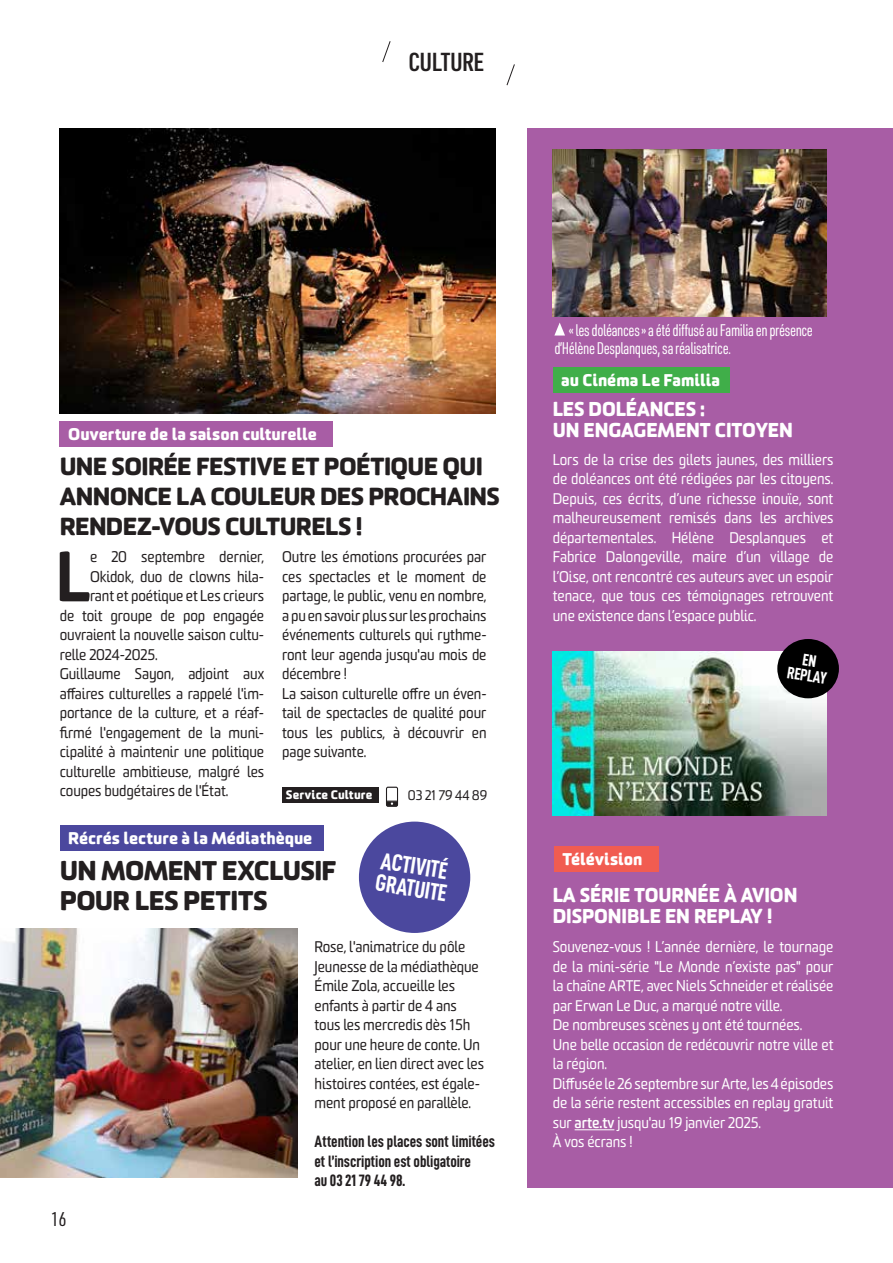
<style>
.page{position:relative;width:893px;height:1263px;background:#fff}
.page>*{position:absolute;margin:0;border:0;box-sizing:border-box;transform-origin:0 0}
.t1{font:900 68.4px "Sommet Rounded";color:#231f20;scale:.96 1}
.t2{font:800 26.25px/30px "Sommet Rounded";letter-spacing:-.025em;color:#231f20}
.t3{font:600 25.5px "URWDIN Cond";letter-spacing:-.025em;color:#231f20}
.t4{font:800 24px/30px "Sommet Rounded";letter-spacing:-.025em;color:#231f20}
.t5{font:24px/22.5px "D DIN Condensed Bold";color:#fff;scale:.96 1}
.t6{font:800 19.5px/21px "Sommet Rounded";letter-spacing:-.005em;color:#fff;scale:.96 1}
.t7{font:19.5px "URWDIN Cond";color:#231f20}
.t8{font:16.8px/15.8px "D DIN Condensed Bold";color:#fff;text-align:center;scale:.96 1}
.t9{font:800 16.5px "Sommet Rounded";color:#fff}
.t10{font:16.5px/18px "URWDIN Cond";letter-spacing:-.025em;color:#fff;scale:.96 1}
.t11{font:16.5px/19.5px "D DIN Condensed Bold";letter-spacing:-.005em;color:#231f20;scale:.96 1}
.t12{font:15px/19.5px "Sommet Rounded";letter-spacing:-.005em;color:#231f20;scale:.96 1}
.t13{font:15px/19.5px "Sommet Rounded";letter-spacing:-.005em;color:#fff;text-align:justify;scale:.96 1}
.t14{font:13.5px "Sommet Rounded";letter-spacing:-.005em;color:#231f20;scale:.96 1}
.t15{font:800 12px "Sommet Rounded";letter-spacing:.015em;color:#fff}
.s1{font-weight:700}
</style>
<div class="page">
<div style="left:527px;top:128px;width:366px;height:1059px;background:#a85da5"></div>
<img style="left:553px;top:149px;width:273px;height:168px">
<img style="left:60px;top:128px;width:435px;height:286px">
<img style="left:0;top:928px;width:298px;height:250px">
<img style="left:553px;top:652px;width:273px;height:163px">
<hr style="left:575px;top:1129px;width:39px;height:1px;background:#fff">
<svg style="left:382px;top:41px;width:9px;height:21px"></svg>
<svg style="left:506px;top:64px;width:9px;height:22px"></svg>
<div style="left:60px;top:421px;width:273px;height:26px;background:#a85da5"></div>
<div style="left:553px;top:367px;width:177px;height:26px;background:#40ae49"></div>
<div style="left:60px;top:825px;width:263px;height:25px;background:#4b489e"></div>
<div style="left:554px;top:846px;width:105px;height:26px;background:#f15c51"></div>
<svg style="left:554px;top:323px;width:11px;height:12px"></svg>
<div style="left:359px;top:821px;width:111px;height:112px;background:#4b489e;border-radius:50%"></div>
<svg style="left:386px;top:787px;width:12px;height:20px"></svg>
<svg style="left:387px;top:802px;width:10px;height:4px"></svg>
<div style="left:282px;top:787px;width:96px;height:15px;background:#231f20"></div>
<div style="left:777px;top:639px;width:62px;height:59px;background:#000;border-radius:50%"></div>
<h3 class="t3" style="left:409px;top:45px;width:77px">CULTURE</h3>
<p class="t9" style="left:68px;top:423px;width:250px">Ouverture de la saison culturelle</p>
<h3 class="t4" style="left:60px;top:451px;width:442px">UNE SOIRÉE FESTIVE ET POÉTIQUE QUI<br>ANNONCE LA COULEUR DES PROCHAINS<br>RENDEZ-VOUS CULTURELS !</h3>
<h1 class="t1" style="left:56px;top:532px;width:38px">L</h1>
<p class="t12" style="left:90px;top:547px;width:183px">e 20 septembre dernier,</p>
<p class="t12" style="left:90px;top:567px;width:183px">Okidok, duo de clowns hila-</p>
<p class="t12" style="left:90px;top:586px;width:183px">rant et poétique et Les crieurs</p>
<p class="t12" style="left:60px;top:606px;width:214px">de toit groupe de pop engagée</p>
<p class="t12" style="left:60px;top:625px;width:214px">ouvraient la nouvelle saison cultu-</p>
<p class="t12" style="left:60px;top:645px;width:104px">relle 2024-2025.</p>
<p class="t12" style="left:60px;top:664px;width:214px">Guillaume Sayon, adjoint aux</p>
<p class="t12" style="left:60px;top:684px;width:214px">affaires culturelles a rappelé l'im-</p>
<p class="t12" style="left:60px;top:703px;width:214px">portance de la culture, et a réaf-</p>
<p class="t12" style="left:60px;top:723px;width:214px">firmé l'engagement de la muni-</p>
<p class="t12" style="left:60px;top:742px;width:214px">cipalité à maintenir une politique</p>
<p class="t12" style="left:60px;top:762px;width:214px">culturelle ambitieuse, malgré les</p>
<p class="t12" style="left:60px;top:781px;width:177px">coupes budgétaires de l'État.</p>
<p class="t12" style="left:282px;top:547px;width:214px">Outre les émotions procurées par ces spectacles et le moment de partage, le public, venu en nombre, a pu en savoir plus sur les prochains événements culturels qui rythme&shy;ront leur agenda jusqu'au mois de décembre !<br>La saison culturelle offre un éven&shy;tail de spectacles de qualité pour tous les publics, à découvrir en page suivante.</p>
<p class="t15" style="left:286px;top:787px;width:88px">Service Culture</p>
<p class="t14" style="left:408px;top:787px;width:84px">03 21 79 44 89</p>
<p class="t9" style="left:68px;top:827px;width:246px">Récrés lecture à la Médiathèque</p>
<h2 class="t2" style="left:60px;top:855px;width:278px">UN MOMENT EXCLUSIF<br>POUR LES PETITS</h2>
<h3 class="t5" style="left:381px;top:848px;width:76px;rotate:9deg">ACTIVITÉ<br>GRATUITE</h3>
<h3 class="t7" style="left:51px;top:1206px;width:17px">16</h3>
<p class="t12" style="left:314px;top:937px;width:178px">Rose, l'animatrice du pôle<br>Jeunesse de la médiathèque<br>Émile Zola, accueille les enfants à partir de 4 ans tous les mercredis dès 15h pour une heure de conte. Un atelier, en lien direct avec les histoires contées, est égale&shy;ment proposé en parallèle.</p>
<p class="t11" style="left:314px;top:1132px;width:190px">Attention les places sont limitées et l’inscription est obligatoire<br>au 03 21 79 44 98.</p>
<p class="t10" style="left:554px;top:320px;width:271px;text-indent:15px">« les doléances » a été diffusé au Familia en présence d’Hélène Desplanques, sa réalisatrice.</p>
<p class="t9" style="left:561px;top:369px;width:160px">au Cinéma Le Familia</p>
<h3 class="t6" style="left:553px;top:398px;width:252px">LES DOLÉANCES :<br>UN ENGAGEMENT CITOYEN</h3>
<p class="t13" style="left:553px;top:450px;width:294px">Lors de la crise des gilets jaunes, des milliers de doléances ont été rédigées par les citoyens.<br>Depuis, ces écrits, d’une richesse inouïe, sont malheureusement remisés dans les archives départementales. Hélène Desplanques et Fabrice Dalongeville, maire d’un village de l’Oise, ont rencontré ces auteurs avec un espoir tenace, que tous ces témoignages retrouvent une existence dans l’espace public.</p>
<p class="t9" style="left:562px;top:848px;width:81px">Télévision</p>
<p class="t8" style="left:791px;top:649px;width:43px;rotate:9deg">EN<br>REPLAY</p>
<h3 class="t6" style="left:553px;top:884px;width:256px">LA SÉRIE TOURNÉE À AVION<br>DISPONIBLE EN REPLAY !</h3>
<p class="t13" style="left:553px;top:937px;width:294px;text-align:left">Souvenez-vous ! L’année dernière, le tournage de la mini-série "Le Monde n’existe pas" pour la chaîne ARTE, avec Niels Schneider et réalisée par Erwan Le Duc, a marqué notre ville.<br>De nombreuses scènes y ont été tournées.<br>Une belle occasion de redécouvrir notre ville et la région.<br>Diffusée le 26 septembre sur Arte, les 4 épisodes de la série restent accessibles en replay gratuit sur <span class="s1">arte.tv</span> jusqu'au 19 janvier 2025.<br>À vos écrans !</p>
</div>
